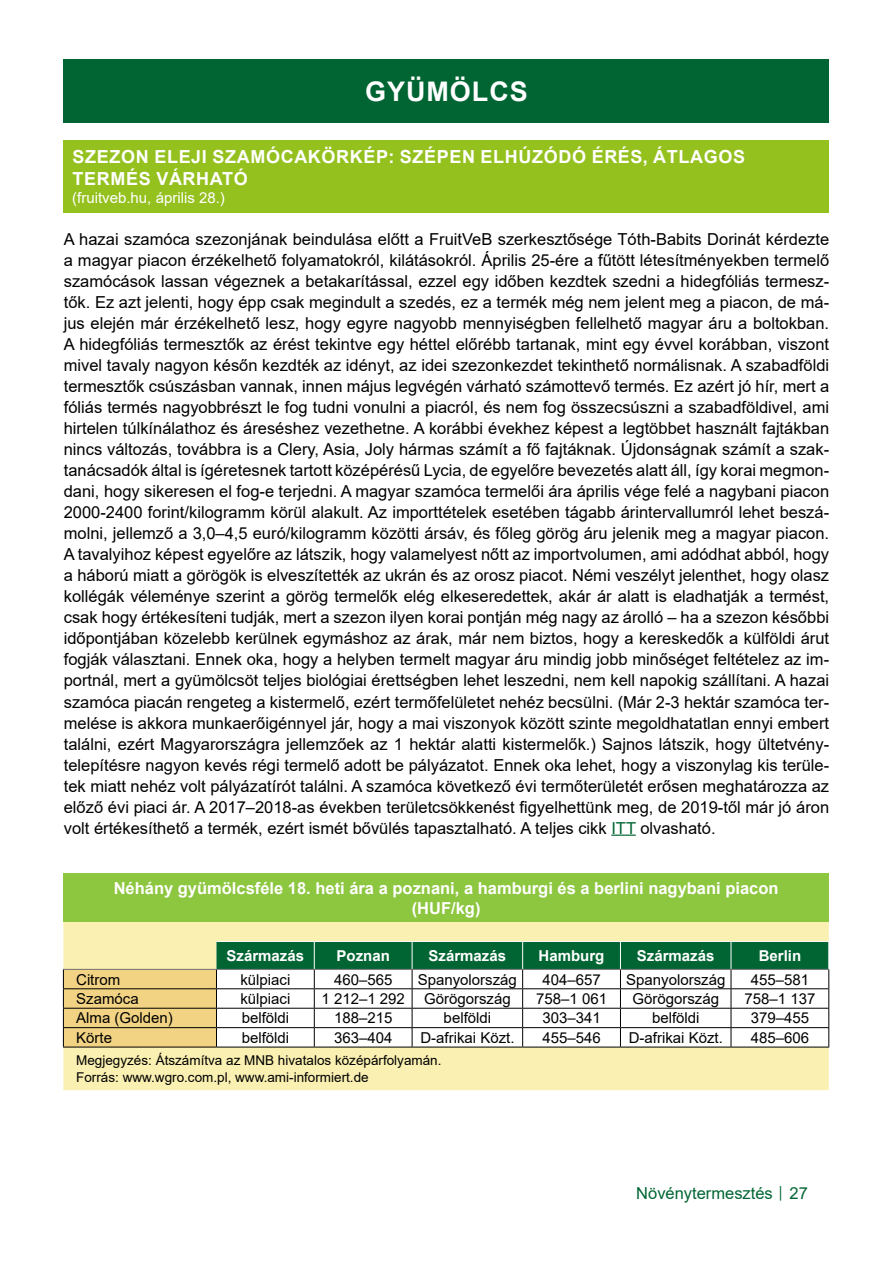
<style>
.page{position:relative;width:893px;height:1263px;background:#fff}
.page>*{position:absolute;margin:0;border:0;box-sizing:border-box;transform-origin:0 0}
.t1{font:700 27px "Arial";letter-spacing:.035em;color:#fff}
.t2{font:700 18px/21.6px "Arial";letter-spacing:.035em;color:#fff}
.t3{font:16.5px/21px "Arial";color:#000;text-align:justify}
.t4{font:700 16.5px/19.8px "Arial";color:#fff;text-align:center}
.t5{font:16.5px "Arial";color:#006533}
.t6{font:15px "Arial";color:#000}
.t7{font:700 15px "Arial";color:#fff}
.t8{font:15px "Arial";color:#fff}
.t9{font:13.5px/16.2px "Arial";color:#000}
.s1{color:#006533}
.s2{font-size:12px}
</style>
<div class="page">
<div style="left:64px;top:60px;width:765px;height:63px;background:#006533"></div>
<hr style="left:611px;top:834px;width:25px;height:2px;background:#006533">
<div style="left:64px;top:140px;width:765px;height:73px;background:#95c11f"></div>
<div style="left:63px;top:873px;width:766px;height:49px;background:#8dc63f"></div>
<div style="left:63px;top:922px;width:766px;height:168px;background:#faf0b1"></div>
<hr style="left:63px;top:1047px;width:153px;height:1px;background:#000">
<hr style="left:216px;top:1047px;width:98px;height:1px;background:#000">
<hr style="left:314px;top:1047px;width:98px;height:1px;background:#000">
<hr style="left:412px;top:1047px;width:111px;height:1px;background:#000">
<hr style="left:523px;top:1047px;width:97px;height:1px;background:#000">
<hr style="left:620px;top:1047px;width:111px;height:1px;background:#000">
<hr style="left:731px;top:1047px;width:98px;height:1px;background:#000">
<svg style="left:63px;top:941px;width:766px;height:106px"></svg>
<h1 class="t1" style="left:365px;top:73px;width:164px">GYÜMÖLCS</h1>
<p class="t2" style="left:73px;top:146px;width:674px">SZEZON ELEJI SZAMÓCAKÖRKÉP: SZÉPEN ELHÚZÓDÓ ÉRÉS, ÁTLAGOS<br>TERMÉS VÁRHATÓ</p>
<p class="t8" style="left:72px;top:187px;width:154px">(fruitveb.hu, április 28.)</p>
<p class="t3" style="left:64px;top:229px;width:767px">A hazai szamóca szezonjának beindulása előtt a FruitVeB szerkesztősége Tóth-Babits Dorinát kérdezte a magyar piacon érzékelhető folyamatokról, kilátásokról. Április 25-ére a fűtött létesítményekben termelő szamócások lassan végeznek a betakarítással, ezzel egy időben kezdtek szedni a hidegfóliás termesz&shy;tők. Ez azt jelenti, hogy épp csak megindult a szedés, ez a termék még nem jelent meg a piacon, de má&shy;jus elején már érzékelhető lesz, hogy egyre nagyobb mennyiségben fellelhető magyar áru a boltokban.<br>A hidegfóliás termesztők az érést tekintve egy héttel előrébb tartanak, mint egy évvel korábban, viszont mivel tavaly nagyon későn kezdték az idényt, az idei szezonkezdet tekinthető normálisnak. A szabadföldi termesztők csúszásban vannak, innen május legvégén várható számottevő termés. Ez azért jó hír, mert a fóliás termés nagyobbrészt le fog tudni vonulni a piacról, és nem fog összecsúszni a szabadföldivel, ami hirtelen túlkínálathoz és áreséshez vezethetne. A korábbi évekhez képest a legtöbbet használt fajtákban nincs változás, továbbra is a Clery, Asia, Joly hármas számít a fő fajtáknak. Újdonságnak számít a szak&shy;tanácsadók által is ígéretesnek tartott középérésű Lycia, de egyelőre bevezetés alatt áll, így korai megmon&shy;dani, hogy sikeresen el fog-e terjedni. A magyar szamóca termelői ára április vége felé a nagybani piacon 2000-2400 forint/kilogramm körül alakult. Az importtételek esetében tágabb árintervallumról lehet beszá&shy;molni, jellemző a 3,0–4,5 euró/kilogramm közötti ársáv, és főleg görög áru jelenik meg a magyar piacon.<br>A tavalyihoz képest egyelőre az látszik, hogy valamelyest nőtt az importvolumen, ami adódhat abból, hogy a háború miatt a görögök is elveszítették az ukrán és az orosz piacot. Némi veszélyt jelenthet, hogy olasz kollégák véleménye szerint a görög termelők elég elkeseredettek, akár ár alatt is eladhatják a termést, csak hogy értékesíteni tudják, mert a szezon ilyen korai pontján még nagy az árolló – ha a szezon későbbi időpontjában közelebb kerülnek egymáshoz az árak, már nem biztos, hogy a kereskedők a külföldi árut fogják választani. Ennek oka, hogy a helyben termelt magyar áru mindig jobb minőséget feltételez az im&shy;portnál, mert a gyümölcsöt teljes biológiai érettségben lehet leszedni, nem kell napokig szállítani. A hazai szamóca piacán rengeteg a kistermelő, ezért termőfelületet nehéz becsülni. (Már 2-3 hektár szamóca ter&shy;melése is akkora munkaerőigénnyel jár, hogy a mai viszonyok között szinte megoldhatatlan ennyi embert találni, ezért Magyarországra jellemzőek az 1 hektár alatti kistermelők.) Sajnos látszik, hogy ültetvény&shy;telepítésre nagyon kevés régi termelő adott be pályázatot. Ennek oka lehet, hogy a viszonylag kis terüle&shy;tek miatt nehéz volt pályázatírót találni. A szamóca következő évi termőterületét erősen meghatározza az előző évi piaci ár. A 2017–2018-as években területcsökkenést figyelhettünk meg, de 2019-től már jó áron volt értékesíthető a termék, ezért ismét bővülés tapasztalható. A teljes cikk <span class="s1">ITT</span> olvasható.</p>
<p class="t4" style="left:114px;top:878px;width:666px">Néhány gyümölcsféle 18. heti ára a poznani, a hamburgi és a berlini nagybani piacon (HUF/kg)</p>
<p class="t7" style="left:227px;top:945px;width:79px">Származás</p>
<p class="t7" style="left:337px;top:945px;width:55px">Poznan</p>
<p class="t7" style="left:429px;top:945px;width:79px">Származás</p>
<p class="t7" style="left:539px;top:945px;width:67px">Hamburg</p>
<p class="t7" style="left:637px;top:945px;width:79px">Származás</p>
<p class="t7" style="left:759px;top:945px;width:44px">Berlin</p>
<p class="t6" style="left:76px;top:969px;width:46px">Citrom</p>
<p class="t6" style="left:240px;top:969px;width:52px">külpiaci</p>
<p class="t6" style="left:334px;top:969px;width:60px">460–565</p>
<p class="t6" style="left:418px;top:969px;width:101px">Spanyolország</p>
<p class="t6" style="left:542px;top:969px;width:60px">404–657</p>
<p class="t6" style="left:626px;top:969px;width:101px">Spanyolország</p>
<p class="t6" style="left:751px;top:969px;width:60px">455–581</p>
<p class="t6" style="left:76px;top:988px;width:64px">Szamóca</p>
<p class="t6" style="left:240px;top:988px;width:52px">külpiaci</p>
<p class="t6" style="left:321px;top:988px;width:85px">1 212–1 292</p>
<p class="t6" style="left:424px;top:988px;width:88px">Görögország</p>
<p class="t6" style="left:536px;top:988px;width:72px">758–1 061</p>
<p class="t6" style="left:632px;top:988px;width:88px">Görögország</p>
<p class="t6" style="left:744px;top:988px;width:72px">758–1 137</p>
<p class="t6" style="left:76px;top:1008px;width:98px">Alma (Golden)</p>
<p class="t6" style="left:242px;top:1008px;width:49px">belföldi</p>
<p class="t6" style="left:334px;top:1008px;width:60px">188–215</p>
<p class="t6" style="left:444px;top:1008px;width:49px">belföldi</p>
<p class="t6" style="left:542px;top:1008px;width:60px">303–341</p>
<p class="t6" style="left:652px;top:1008px;width:49px">belföldi</p>
<p class="t6" style="left:751px;top:1008px;width:60px">379–455</p>
<p class="t6" style="left:76px;top:1027px;width:37px">Körte</p>
<p class="t6" style="left:242px;top:1027px;width:49px">belföldi</p>
<p class="t6" style="left:334px;top:1027px;width:60px">363–404</p>
<p class="t6" style="left:420px;top:1027px;width:96px">D-afrikai Közt.</p>
<p class="t6" style="left:542px;top:1027px;width:60px">455–546</p>
<p class="t6" style="left:629px;top:1027px;width:96px">D-afrikai Közt.</p>
<p class="t6" style="left:751px;top:1027px;width:60px">485–606</p>
<p class="t9" style="left:76px;top:1052px;width:367px">Megjegyzés: Átszámítva az MNB hivatalos középárfolyamán.<br>Forrás: www.wgro.com.pl, www.ami-informiert.de</p>
<p class="t5" style="left:636px;top:1182px;width:173px">Növénytermesztés <span class="s2">│</span> 27</p>
</div>
